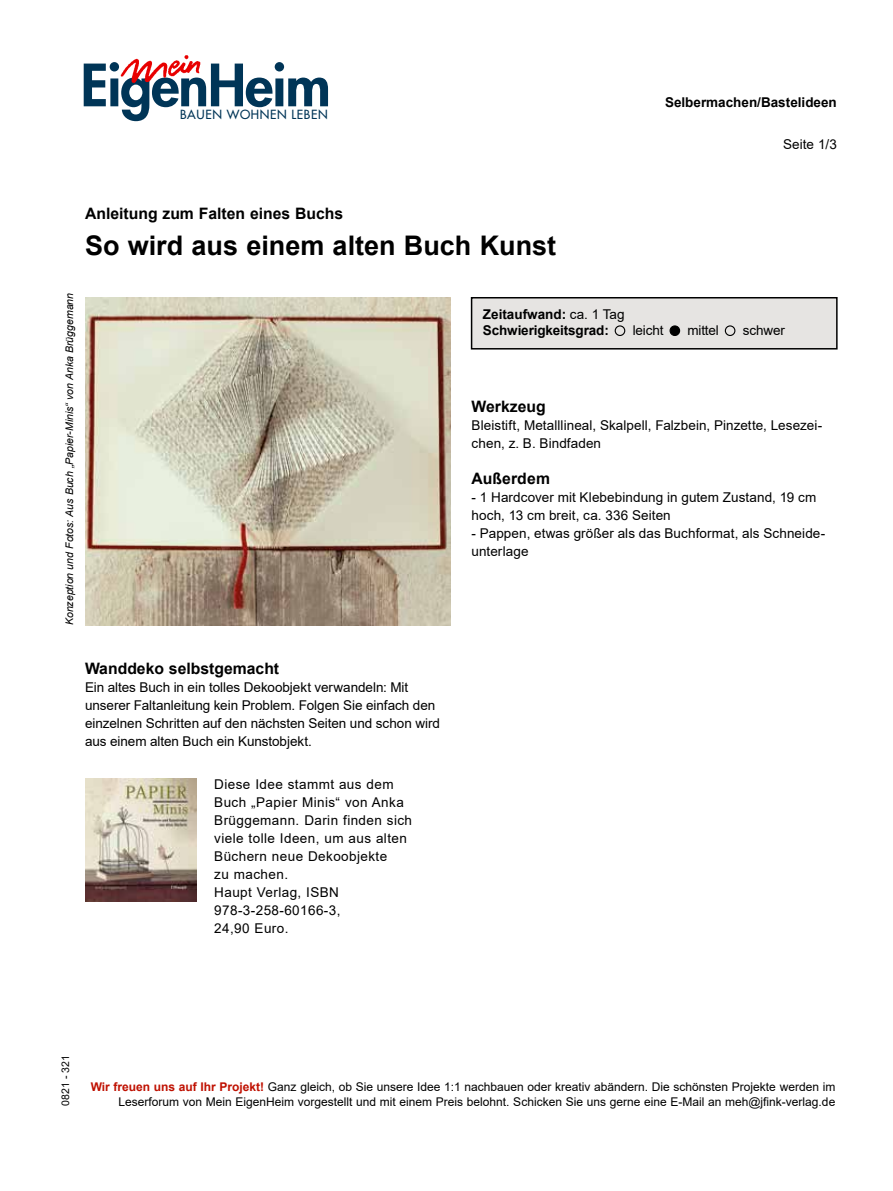
<style>
.page{position:relative;width:893px;height:1191px;background:#fff}
.page>*{position:absolute;margin:0;border:0;box-sizing:border-box;transform-origin:0 0}
.t1{font:800 56.7px "Futura";letter-spacing:-.02em;color:#003557}
.t2{font:700 27px "Arial";color:#000}
.t3{font:700 15.75px "Arial";color:#000}
.t4{font:13.5px/18px "Arial";letter-spacing:.005em;color:#000}
.t5{font:13.5px/18px "Arial";letter-spacing:.03em;color:#000}
.t6{font:700 13.5px/16.5px "Arial";color:#000}
.t7{font:12.3px "Futura";letter-spacing:.05em;color:#003557}
.t8{font:12px/15px "Arial";color:#000;text-align:right}
.t9{font:italic 10.5px "Arial";color:#000}
.t10{font:10.5px "Arial";color:#000}
.s1{font-weight:400}
.s2{font-weight:700;color:#bf1000}
</style>
<div class="page">
<div style="left:472px;top:298px;width:365px;height:51px;background:#e6e4e2"></div>
<div style="left:471px;top:297px;width:367px;height:52px;border:2px solid #000"></div>
<div style="left:670px;top:326px;width:10px;height:9px;background:#000;border-radius:50%"></div>
<div style="left:669px;top:325px;width:11px;height:11px;border:1px solid #000;border-radius:50%"></div>
<div style="left:615px;top:325px;width:10px;height:11px;border:1px solid #000;border-radius:50%"></div>
<div style="left:725px;top:325px;width:10px;height:11px;border:1px solid #000;border-radius:50%"></div>
<img style="left:85px;top:298px;width:365px;height:327px">
<img style="left:85px;top:778px;width:112px;height:123px">
<img style="left:120px;top:55px;width:81px;height:28px">
<h1 class="t1" style="left:81px;top:47px;width:252px">EigenHeim</h1>
<p class="t7" style="left:180px;top:107px;width:149px">BAUEN WOHNEN LEBEN</p>
<p class="t6" style="left:665px;top:94px;width:173px">Selbermachen/Bastelideen</p>
<p class="t4" style="left:783px;top:135px;width:55px">Seite 1/3</p>
<p class="t3" style="left:85px;top:202px;width:260px">Anleitung zum Falten eines Buchs</p>
<h2 class="t2" style="left:85px;top:226px;width:473px">So wird aus einem alten Buch Kunst</h2>
<p class="t9" style="left:63px;top:625px;width:334px;rotate:-90deg">Konzeption und Fotos: Aus Buch „Papier-Minis“ von Anka Brüggemann</p>
<p class="t3" style="left:85px;top:657px;width:196px">Wanddeko selbstgemacht</p>
<p class="t4" style="left:85px;top:678px;width:356px">Ein altes Buch in ein tolles Dekoobjekt verwandeln: Mit unserer Faltanleitung kein Problem. Folgen Sie einfach den einzelnen Schritten auf den nächsten Seiten und schon wird aus einem alten Buch ein Kunstobjekt.</p>
<p class="t5" style="left:214px;top:775px;width:199px">Diese Idee stammt aus dem<br>Buch „Papier Minis“ von Anka<br>Brüggemann. Darin finden sich viele tolle Ideen, um aus alten<br>Büchern neue Dekoobjekte<br>zu machen.<br>Haupt Verlag, ISBN<br>978-3-258-60166-3,<br>24,90 Euro.</p>
<p class="t6" style="left:483px;top:306px;width:143px">Zeitaufwand: <span class="s1">ca. 1 Tag<br></span>Schwierigkeitsgrad:</p>
<p class="t4" style="left:633px;top:322px;width:32px">leicht</p>
<p class="t4" style="left:687px;top:322px;width:33px">mittel</p>
<p class="t4" style="left:743px;top:322px;width:44px">schwer</p>
<p class="t3" style="left:472px;top:396px;width:76px">Werkzeug</p>
<p class="t4" style="left:472px;top:416px;width:352px">Bleistift, Metalllineal, Skalpell, Falzbein, Pinzette, Lesezei&shy;chen, z. B. Bindfaden</p>
<p class="t3" style="left:472px;top:468px;width:80px">Außerdem</p>
<p class="t4" style="left:472px;top:488px;width:346px">- 1 Hardcover mit Klebebindung in gutem Zustand, 19 cm hoch, 13 cm breit, ca. 336 Seiten</p>
<p class="t4" style="left:472px;top:524px;width:355px">- Pappen, etwas größer als das Buchformat, als Schneide&shy;unterlage</p>
<p class="t10" style="left:58px;top:1106px;width:52px;rotate:-90deg">0821 - 321</p>
<p class="t8" style="left:91px;top:1079px;width:746px"><span class="s2">Wir freuen uns auf Ihr Projekt!</span> Ganz gleich, ob Sie unsere Idee 1:1 nachbauen oder kreativ abändern. Die schönsten Projekte werden im<br>Leserforum von Mein EigenHeim vorgestellt und mit einem Preis belohnt. Schicken Sie uns gerne eine E-Mail an meh@jfink-verlag.de</p>
</div>
